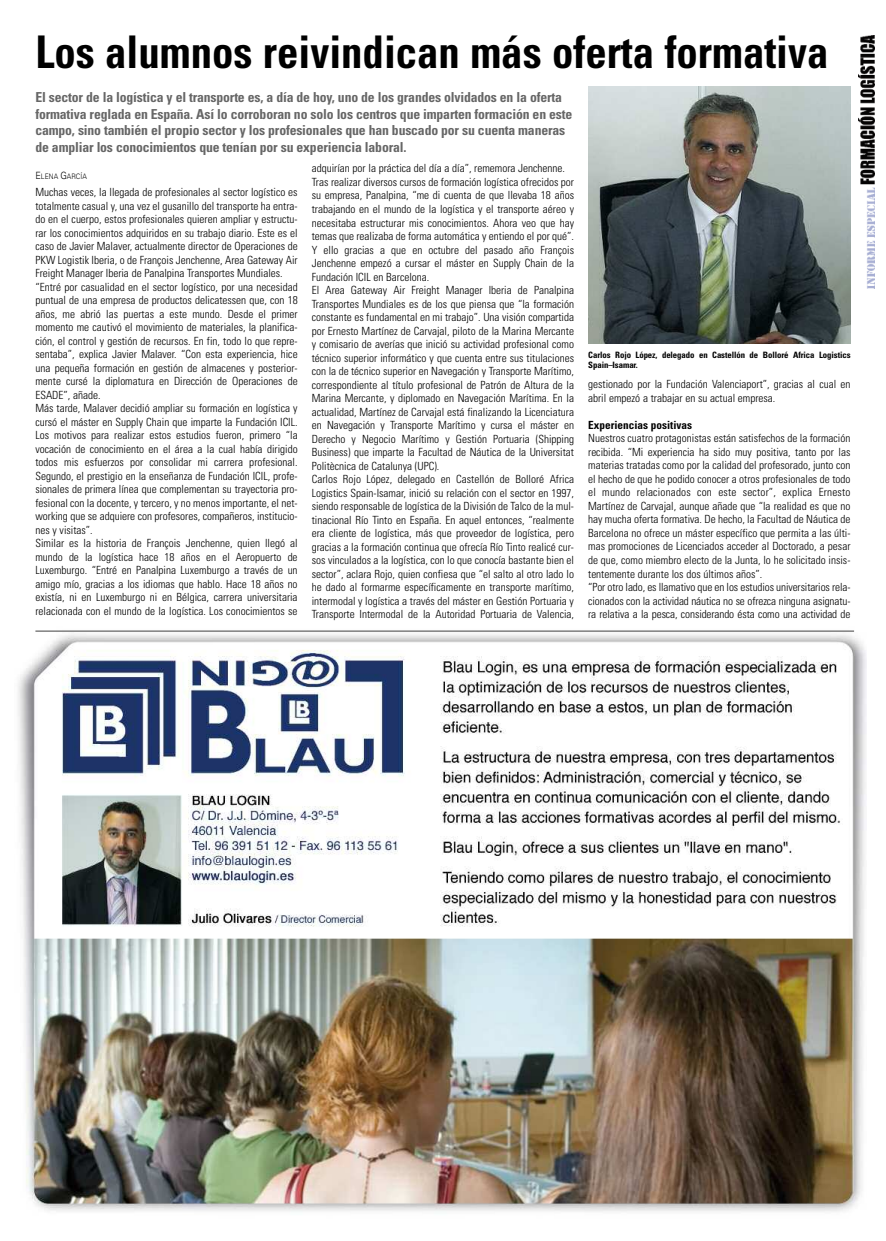
<style>
.page{position:relative;width:886px;height:1241px;background:#fff}
.page>*{position:absolute;margin:0;border:0;box-sizing:border-box;transform-origin:0 0}
.t1{font:700 condensed 45px "Univers";color:#000;scale:.95 1}
.t2{font:700 condensed 13.75px/16.5px "Univers";letter-spacing:-.015em;color:#666}
.t3{font:300 condensed 11.25px/13.5px "Univers";color:#000}
.t4{font:700 condensed 11.25px "Univers";color:#000}
.t5{font:700 condensed 8.75px/10.5px "Univers";letter-spacing:-.01em;color:#000}
.t6{font:300 7.5px "Univers";color:#000;scale:.9 1}
.s1{font-size:10px}
</style>
<div class="page">
<img style="left:858px;top:35px;width:17px;height:253px">
<img style="left:18px;top:631px;width:848px;height:581px">
<img style="left:588px;top:87px;width:262px;height:257px">
<hr style="left:35px;top:630px;width:819px;height:1px;background:#666">
<h1 class="t1" style="left:35px;top:35px;width:836px">Los alumnos reivindican más oferta formativa</h1>
<p class="t2" style="left:35px;top:90px;width:538px">El sector de la logística y el transporte es, a día de hoy, uno de los grandes olvidados en la oferta formativa reglada en España. Así lo corroboran no solo los centros que imparten formación en este campo, sino también el propio sector y los profesionales que han buscado por su cuenta maneras de ampliar los conocimientos que tenían por su experiencia laboral.</p>
<p class="t6" style="left:35px;top:173px;width:59px"><span class="s1">E</span>LENA <span class="s1">G</span>ARCÍA</p>
<p class="t3" style="left:35px;top:186px;width:264px">Muchas veces, la llegada de profesionales al sector logístico es totalmente casual y, una vez el gusanillo del transporte ha entra&shy;do en el cuerpo, estos profesionales quieren ampliar y estructu&shy;rar los conocimientos adquiridos en su trabajo diario. Este es el caso de Javier Malaver, actualmente director de Operaciones de PKW Logistik Iberia, o de François Jenchenne, Area Gateway Air Freight Manager Iberia de Panalpina Transportes Mundiales. “Entré por casualidad en el sector logístico, por una necesidad puntual de una empresa de productos delicatessen que, con 18 años, me abrió las puertas a este mundo. Desde el primer momento me cautivó el movimiento de materiales, la planifica&shy;ción, el control y gestión de recursos. En fin, todo lo que repre&shy;sentaba”, explica Javier Malaver. “Con esta experiencia, hice una pequeña formación en gestión de almacenes y posterior&shy;mente cursé la diplomatura en Dirección de Operaciones de ESADE”, añade.<br>Más tarde, Malaver decidió ampliar su formación en logística y cursó el máster en Supply Chain que imparte la Fundación ICIL.<br>Los motivos para realizar estos estudios fueron, primero “la vocación de conocimiento en el área a la cual había dirigido todos mis esfuerzos por consolidar mi carrera profesional.<br>Segundo, el prestigio en la enseñanza de Fundación ICIL, profe&shy;sionales de primera línea que complementan su trayectoria pro&shy;fesional con la docente, y tercero, y no menos importante, el net&shy;working que se adquiere con profesores, compañeros, institucio&shy;nes y visitas”.<br>Similar es la historia de François Jenchenne, quien llegó al mundo de la logística hace 18 años en el Aeropuerto de Luxemburgo. “Entré en Panalpina Luxemburgo a través de un amigo mío, gracias a los idiomas que hablo. Hace 18 años no existía, ni en Luxemburgo ni en Bélgica, carrera universitaria relacionada con el mundo de la logística. Los conocimientos se</p>
<p class="t3" style="left:312px;top:163px;width:264px">adquirían por la práctica del día a día”, rememora Jenchenne.<br>Tras realizar diversos cursos de formación logística ofrecidos por su empresa, Panalpina, “me di cuenta de que llevaba 18 años trabajando en el mundo de la logística y el transporte aéreo y necesitaba estructurar mis conocimientos. Ahora veo que hay temas que realizaba de forma automática y entiendo el por qué”.<br>Y ello gracias a que en octubre del pasado año François Jenchenne empezó a cursar el máster en Supply Chain de la Fundación ICIL en Barcelona.<br>El Area Gateway Air Freight Manager Iberia de Panalpina Transportes Mundiales es de los que piensa que “la formación constante es fundamental en mi trabajo”. Una visión compartida por Ernesto Martínez de Carvajal, piloto de la Marina Mercante y comisario de averías que inició su actividad profesional como técnico superior informático y que cuenta entre sus titulaciones con la de técnico superior en Navegación y Transporte Marítimo, correspondiente al título profesional de Patrón de Altura de la Marina Mercante, y diplomado en Navegación Marítima. En la actualidad, Martínez de Carvajal está finalizando la Licenciatura en Navegación y Transporte Marítimo y cursa el máster en Derecho y Negocio Marítimo y Gestión Portuaria (Shipping Business) que imparte la Facultad de Náutica de la Universitat Politècnica de Catalunya (UPC).<br>Carlos Rojo López, delegado en Castellón de Bolloré Africa Logistics Spain-Isamar, inició su relación con el sector en 1997, siendo responsable de logística de la División de Talco de la mul&shy;tinacional Río Tinto en España. En aquel entonces, “realmente era cliente de logística, más que proveedor de logística, pero gracias a la formación continua que ofrecía Río Tinto realicé cur&shy;sos vinculados a la logística, con lo que conocía bastante bien el sector”, aclara Rojo, quien confiesa que “el salto al otro lado lo he dado al formarme específicamente en transporte marítimo, intermodal y logística a través del máster en Gestión Portuaria y Transporte Intermodal de la Autoridad Portuaria de Valencia,</p>
<p class="t5" style="left:588px;top:350px;width:264px">Carlos Rojo López, delegado en Castellón de Bolloré Africa Logistics<br>Spain–Isamar.</p>
<p class="t3" style="left:588px;top:378px;width:264px">gestionado por la Fundación Valenciaport”, gracias al cual en abril empezó a trabajar en su actual empresa.</p>
<p class="t4" style="left:588px;top:420px;width:105px">Experiencias positivas</p>
<p class="t3" style="left:588px;top:432px;width:264px">Nuestros cuatro protagonistas están satisfechos de la formación recibida. “Mi experiencia ha sido muy positiva, tanto por las materias tratadas como por la calidad del profesorado, junto con el hecho de que he podido conocer a otros profesionales de todo el mundo relacionados con este sector”, explica Ernesto Martínez de Carvajal, aunque añade que “la realidad es que no hay mucha oferta formativa. De hecho, la Facultad de Náutica de Barcelona no ofrece un máster específico que permita a las últi&shy;mas promociones de Licenciados acceder al Doctorado, a pesar de que, como miembro electo de la Junta, lo he solicitado insis&shy;tentemente durante los dos últimos años”.<br>“Por otro lado, es llamativo que en los estudios universitarios rela&shy;cionados con la actividad náutica no se ofrezca ninguna asignatu&shy;ra relativa a la pesca, considerando ésta como una actividad de</p>
</div>
